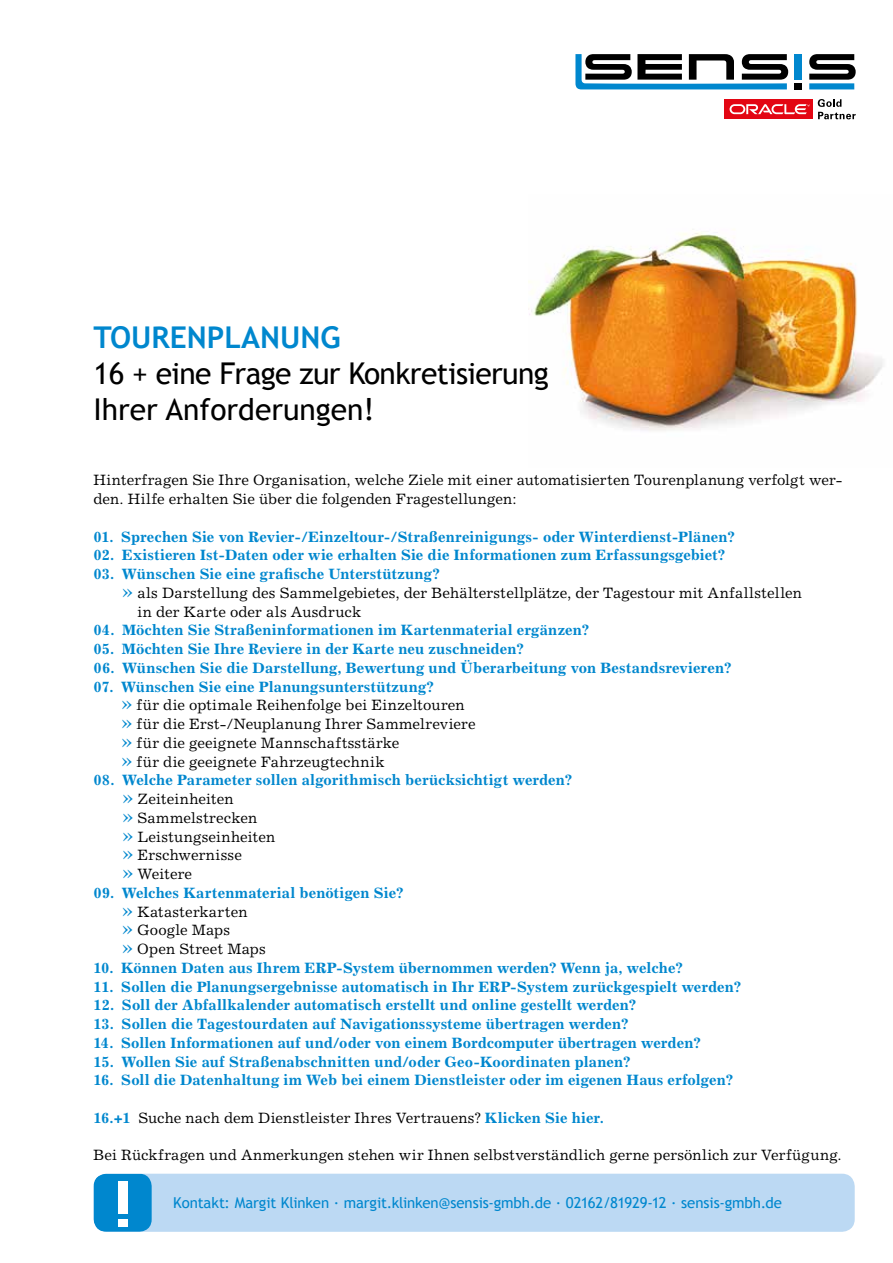
<style>
.page{position:relative;width:893px;height:1263px;background:#fff}
.page>*{position:absolute;margin:0;border:0;box-sizing:border-box;transform-origin:0 0}
.t1{font:30px/36px "Trebuchet MS";letter-spacing:-.02em;color:#000}
.t2{font:700 30px "Trebuchet MS";color:#0087ce}
.t3{font:700 15px "Excelsior";color:#0087ce}
.t4{font:15px/18.8px "Excelsior";letter-spacing:.01em;color:#000}
.t5{font:15px "Trebuchet MS";letter-spacing:-.005em;color:#0087ce}
.s1{font-size:22.5px;color:#0087ce}
.s2{font-weight:700;color:#0087ce}
</style>
<div class="page">
<div style="left:725px;top:99px;width:88px;height:20px;background:#e30613"></div>
<svg style="left:730px;top:104px;width:80px;height:10px"></svg>
<svg style="left:818px;top:99px;width:38px;height:20px"></svg>
<div style="left:794px;top:54px;width:8px;height:26px;background:#0087ce"></div>
<div style="left:794px;top:83px;width:8px;height:6px;background:#000"></div>
<svg style="left:575px;top:54px;width:213px;height:35px"></svg>
<svg style="left:809px;top:54px;width:47px;height:35px"></svg>
<img style="left:529px;top:229px;width:354px;height:202px">
<img style="left:536px;top:236px;width:304px;height:179px">
<div style="left:94px;top:1174px;width:761px;height:58px;background:#bcd9f3;border-radius:13px"></div>
<div style="left:94px;top:1174px;width:58px;height:58px;background:#0087ce;border-radius:12px"></div>
<div style="left:118px;top:1181px;width:10px;height:33px;background:#fff"></div>
<div style="left:118px;top:1219px;width:10px;height:7px;background:#fff"></div>
<h1 class="t2" style="left:94px;top:318px;width:249px">TOURENPLANUNG</h1>
<h1 class="t1" style="left:94px;top:356px;width:457px">16 + eine Frage zur Konkretisierung<br>Ihrer Anforderungen!</h1>
<p class="t4" style="left:94px;top:471px;width:750px">Hinterfragen Sie Ihre Organisation, welche Ziele mit einer automatisierten Tourenplanung verfolgt wer&shy;den. Hilfe erhalten Sie über die folgenden Fragestellungen:</p>
<p class="t3" style="left:94px;top:528px;width:642px">01. Sprechen Sie von Revier-/Einzeltour-/Straßenreinigungs- oder Winterdienst-Plänen?</p>
<p class="t3" style="left:94px;top:546px;width:633px">02. Existieren Ist-Daten oder wie erhalten Sie die Informationen zum Erfassungsgebiet?</p>
<p class="t3" style="left:94px;top:565px;width:347px">03. Wünschen Sie eine grafische Unterstützung?</p>
<p class="t4" style="left:122px;top:583px;width:682px"><span class="s1">»</span> als Darstellung des Sammelgebietes, der Behälterstellplätze, der Tagestour mit Anfallstellen</p>
<p class="t4" style="left:137px;top:602px;width:225px">in der Karte oder als Ausdruck</p>
<p class="t3" style="left:94px;top:621px;width:497px">04. Möchten Sie Straßeninformationen im Kartenmaterial ergänzen?</p>
<p class="t3" style="left:94px;top:640px;width:431px">05. Möchten Sie Ihre Reviere in der Karte neu zuschneiden?</p>
<p class="t3" style="left:94px;top:659px;width:639px">06. Wünschen Sie die Darstellung, Bewertung und Überarbeitung von Bestandsrevieren?</p>
<p class="t4" style="left:121px;top:677px;width:356px;text-indent:-28px"><span class="s2">07. Wünschen Sie eine Planungsunterstützung?<br></span><span class="s1">»</span> für die optimale Reihenfolge bei Einzeltouren <span class="s1">»</span> für die Erst-/Neuplanung Ihrer Sammelreviere <span class="s1">»</span> für die geeignete Mannschaftsstärke<br><span class="s1">»</span> für die geeignete Fahrzeugtechnik</p>
<p class="t4" style="left:122px;top:771px;width:451px;text-indent:-29px"><span class="s2">08. Welche Parameter sollen algorithmisch berücksichtigt werden? </span><span class="s1">»</span> Zeiteinheiten<br><span class="s1">»</span> Sammelstrecken<br><span class="s1">»</span> Leistungseinheiten<br><span class="s1">»</span> Erschwernisse<br><span class="s1">»</span> Weitere</p>
<p class="t4" style="left:122px;top:883px;width:283px;text-indent:-28px"><span class="s2">09. Welches Kartenmaterial benötigen Sie? </span><span class="s1">»</span> Katasterkarten<br><span class="s1">»</span> Google Maps<br><span class="s1">»</span> Open Street Maps</p>
<p class="t3" style="left:94px;top:959px;width:590px">10. Können Daten aus Ihrem ERP-System übernommen werden? Wenn ja, welche?</p>
<p class="t3" style="left:94px;top:978px;width:649px">11. Sollen die Planungsergebnisse automatisch in Ihr ERP-System zurückgespielt werden?</p>
<p class="t3" style="left:94px;top:996px;width:544px">12. Soll der Abfallkalender automatisch erstellt und online gestellt werden?</p>
<p class="t3" style="left:94px;top:1015px;width:536px">13. Sollen die Tagestourdaten auf Navigationssysteme übertragen werden?</p>
<p class="t3" style="left:94px;top:1034px;width:608px">14. Sollen Informationen auf und/oder von einem Bordcomputer übertragen werden?</p>
<p class="t3" style="left:94px;top:1053px;width:538px">15. Wollen Sie auf Straßenabschnitten und/oder Geo-Koordinaten planen?</p>
<p class="t3" style="left:94px;top:1071px;width:641px">16. Soll die Datenhaltung im Web bei einem Dienstleister oder im eigenen Haus erfolgen?</p>
<p class="t4" style="left:94px;top:1108px;width:512px"><span class="s2">16.+1</span> Suche nach dem Dienstleister Ihres Vertrauens? <span class="s2">Klicken Sie hier.</span></p>
<p class="t4" style="left:94px;top:1146px;width:750px">Bei Rückfragen und Anmerkungen stehen wir Ihnen selbstverständlich gerne persönlich zur Verfügung.</p>
<p class="t5" style="left:173px;top:1194px;width:610px">Kontakt: Margit Klinken · margit.klinken@sensis-gmbh.de · 02162/81929-12 · sensis-gmbh.de</p>
</div>
